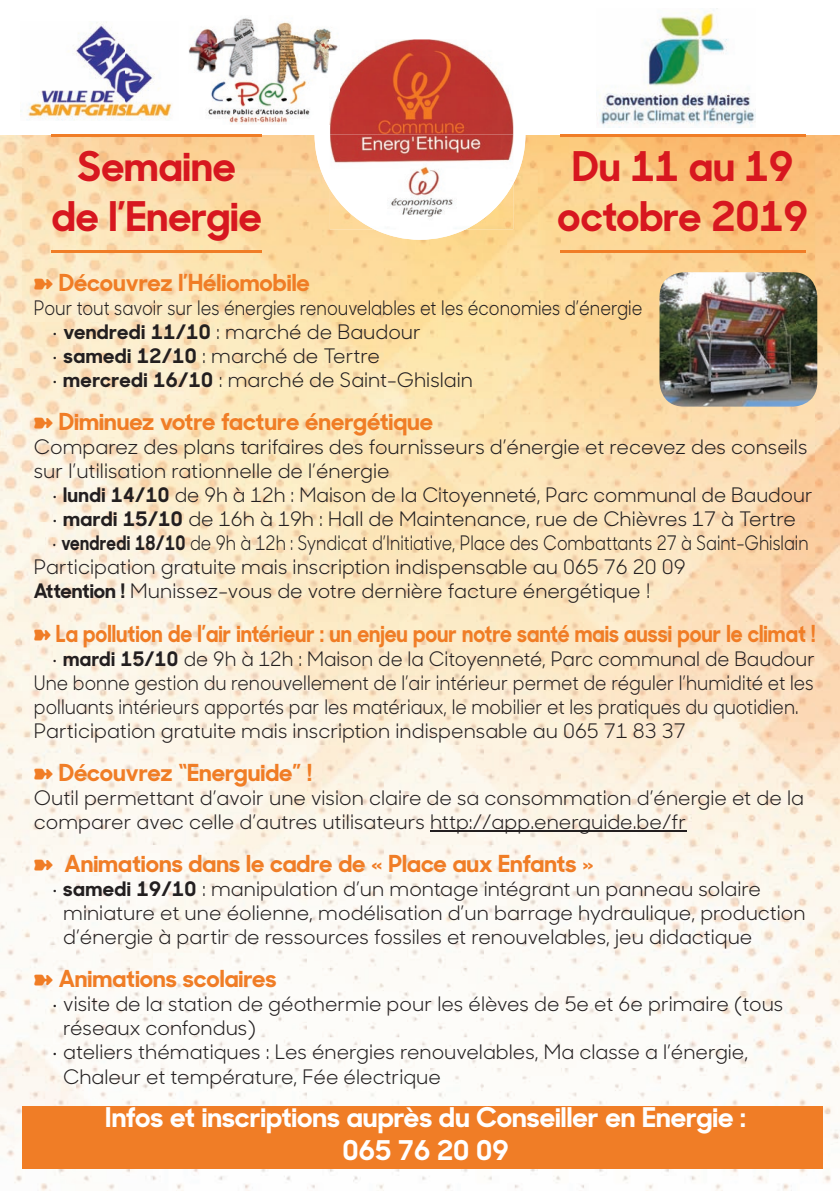
<style>
.page{position:relative;width:840px;height:1191px;background:#fff}
.page>*{position:absolute;margin:0;border:0;box-sizing:border-box;transform-origin:0 0}
.t1{font:700 41px/49.2px "Sharp Sans No 1";color:#d7171f;text-align:center}
.t2{font:700 27.2px/32.6px "Sharp Sans No 1";color:#fff;text-align:center}
.t3{font:700 23.4px "Sharp Sans No 1";color:#f07d26}
.t4{font:700 23.4px "Sharp Sans No 1";color:#f07d26;scale:.9 1}
.t5{font:20px/24px "Sharp Sans No 1";color:#231f20}
.t6{font:20px/24px "Sharp Sans No 1";color:#231f20;scale:.85 1}
.t7{font:20px "Sharp Sans No 1";color:#231f20;scale:.87 1}
.s1{font-family:"Zapf Wiame";font-weight:400;font-size:20px}
.s2{font-weight:700}
</style>
<div class="page">
<img style="left:0;top:134px;width:839px;height:1057px">
<div style="left:314px;top:29px;width:211px;height:211px;background:#fff;border-radius:50%"></div>
<div style="left:23px;top:1106px;width:799px;height:62px;background:#f07d26"></div>
<hr style="left:430px;top:830px;width:255px;height:1px;background:#231f20">
<img style="left:20px;top:22px;width:152px;height:99px">
<img style="left:596px;top:10px;width:159px;height:117px">
<hr style="left:51px;top:250px;width:211px;height:2px;background:#f07d26">
<hr style="left:559px;top:250px;width:246px;height:2px;background:#f07d26">
<hr style="left:51px;top:134px;width:211px;height:2px;background:#f07d26">
<hr style="left:559px;top:134px;width:246px;height:2px;background:#f07d26">
<img style="left:189px;top:18px;width:143px;height:107px">
<img style="left:659px;top:272px;width:157px;height:134px">
<img style="left:330px;top:39px;width:183px;height:190px">
<img style="left:330px;top:39px;width:9px;height:86px">
<h1 class="t1" style="left:52px;top:140px;width:211px">Semaine de l’Energie</h1>
<h1 class="t1" style="left:557px;top:140px;width:251px">Du 11 au 19 octobre 2019</h1>
<p class="t3" style="left:34px;top:265px;width:277px"><span class="s1">˝</span> Découvrez l’Héliomobile</p>
<p class="t7" style="left:34px;top:293px;width:700px">Pour tout savoir sur les énergies renouvelables et les économies d’énergie</p>
<p class="t5" style="left:52px;top:319px;width:370px">• <span class="s2">vendredi 11/10</span> : marché de Baudour</p>
<p class="t5" style="left:52px;top:343px;width:329px">• <span class="s2">samedi 12/10</span> : marché de Tertre</p>
<p class="t5" style="left:52px;top:367px;width:422px">• <span class="s2">mercredi 16/10</span> : marché de Saint-Ghislain</p>
<p class="t3" style="left:34px;top:404px;width:400px"><span class="s1">˝</span> Diminuez votre facture énergétique</p>
<p class="t5" style="left:34px;top:434px;width:774px">Comparez des plans tarifaires des fournisseurs d’énergie et recevez des conseils sur l’utilisation rationnelle de l’énergie</p>
<p class="t5" style="left:52px;top:482px;width:761px">• <span class="s2">lundi 14/10</span> de 9h à 12h : Maison de la Citoyenneté, Parc communal de Baudour</p>
<p class="t5" style="left:52px;top:506px;width:745px">• <span class="s2">mardi 15/10</span> de 16h à 19h : Hall de Maintenance, rue de Chièvres 17 à Tertre</p>
<p class="t6" style="left:34px;top:530px;width:912px;text-indent:18px">• <span class="s2">vendredi 18/10</span> de 9h à 12h : Syndicat d’Initiative, Place des Combattants 27 à Saint-Ghislain<br>Participation gratuite mais inscription indispensable au 065 76 20 09<br><span class="s2">Attention !</span> Munissez-vous de votre dernière facture énergétique !</p>
<p class="t4" style="left:34px;top:615px;width:869px"><span class="s1">˝</span> La pollution de l’air intérieur : un enjeu pour notre santé mais aussi pour le climat !</p>
<p class="t5" style="left:34px;top:645px;width:782px;text-indent:18px">• <span class="s2">mardi 15/10</span> de 9h à 12h : Maison de la Citoyenneté, Parc communal de Baudour Une bonne gestion du renouvellement de l’air intérieur permet de réguler l’humidité et les polluants intérieurs apportés par les matériaux, le mobilier et les pratiques du quotidien.<br>Participation gratuite mais inscription indispensable au 065 71 83 37</p>
<p class="t3" style="left:34px;top:755px;width:279px"><span class="s1">˝</span> Découvrez “Energuide” !</p>
<p class="t5" style="left:34px;top:785px;width:771px">Outil permettant d’avoir une vision claire de sa consommation d’énergie et de la comparer avec celle d’autres utilisateurs http://app.energuide.be/fr</p>
<p class="t3" style="left:34px;top:846px;width:561px"><span class="s1">˝</span> Animations dans le cadre de « Place aux Enfants »</p>
<p class="t5" style="left:63px;top:876px;width:743px;text-indent:-11px">• <span class="s2">samedi 19/10</span> : manipulation d’un montage intégrant un panneau solaire miniature et une éolienne, modélisation d’un barrage hydraulique, production d’énergie à partir de ressources fossiles et renouvelables, jeu didactique</p>
<p class="t3" style="left:34px;top:961px;width:244px"><span class="s1">˝</span> Animations scolaires</p>
<p class="t5" style="left:63px;top:991px;width:721px;text-indent:-11px">• visite de la station de géothermie pour les élèves de 5e et 6e primaire (tous réseaux confondus)</p>
<p class="t5" style="left:63px;top:1039px;width:686px;text-indent:-11px">• ateliers thématiques : Les énergies renouvelables, Ma classe a l’énergie,<br>Chaleur et température, Fée électrique</p>
<h2 class="t2" style="left:105px;top:1099px;width:641px">Infos et inscriptions auprès du Conseiller en Energie :<br>065 76 20 09</h2>
</div>
